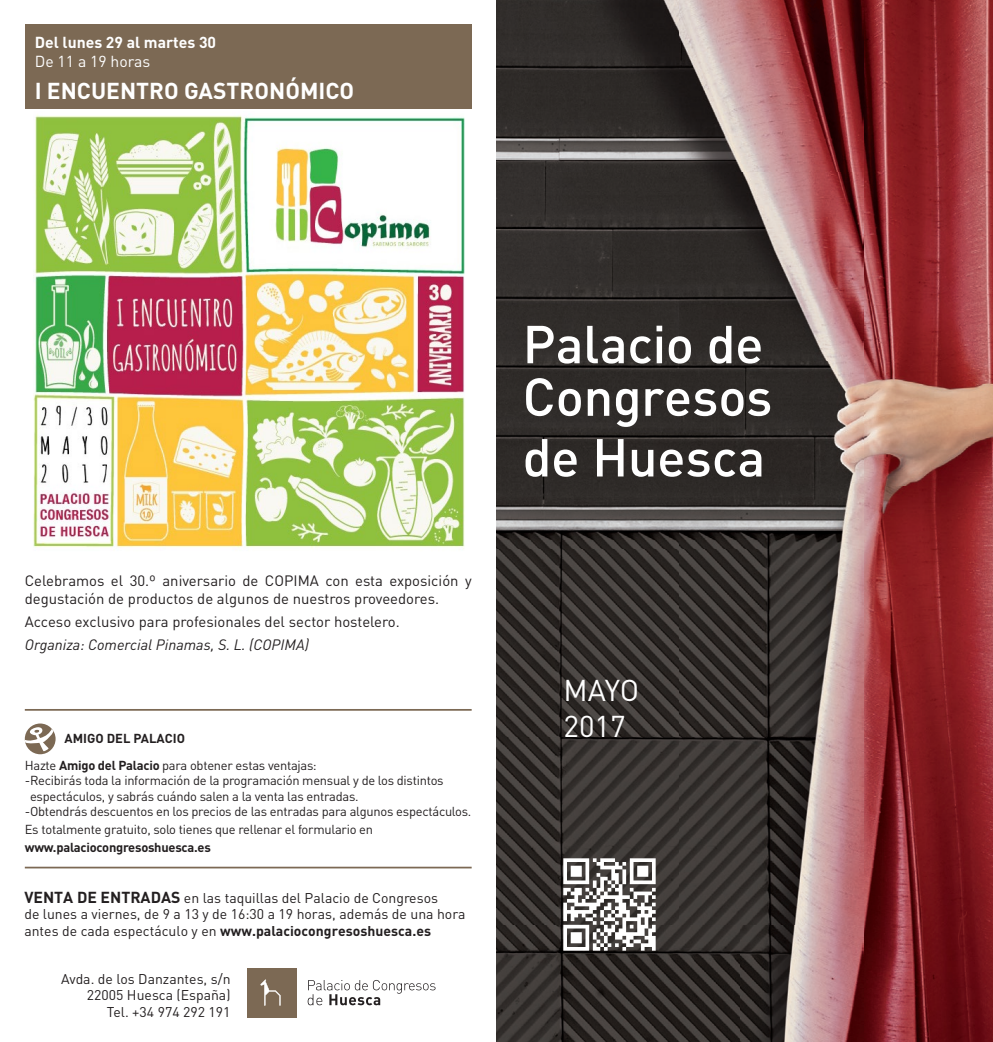
<style>
.page{position:relative;width:993px;height:1042px;background:#fff}
.page>*{position:absolute;margin:0;border:0;box-sizing:border-box;transform-origin:0 0}
.t1{font:29.75px/35.7px "DIN";color:#fff}
.t2{font:700 22.75px "DIN";color:#fff}
.t3{font:700 15.75px "DIN";color:#fff}
.t4{font:15.75px "DIN";color:#fff}
.t5{font:14.88px/17.8px "DIN";color:#231f20}
.t6{font:italic 14.88px "DIN";color:#231f20}
.t7{font:14px/16.8px "DIN";color:#231f20;text-align:right}
.t8{font:12.95px "DIN";letter-spacing:-.02em;color:#231f20}
.t9{font:700 12.95px/27.1px "DIN";color:#231f20}
.t10{font:700 12.95px "DIN";letter-spacing:-.02em;color:#231f20}
.s1{font-weight:400}
.s2{font-weight:700;font-size:15.75px}
.s3{font-weight:700}
</style>
<div class="page">
<img style="left:496px;top:0;width:496px;height:1042px">
<svg style="left:527px;top:326px;width:52px;height:37px"></svg>
<svg style="left:587px;top:326px;width:36px;height:37px"></svg>
<svg style="left:630px;top:336px;width:20px;height:27px"></svg>
<svg style="left:656px;top:326px;width:6px;height:37px"></svg>
<svg style="left:668px;top:336px;width:22px;height:27px"></svg>
<svg style="left:709px;top:326px;width:22px;height:37px"></svg>
<svg style="left:737px;top:336px;width:23px;height:27px"></svg>
<svg style="left:526px;top:378px;width:26px;height:38px"></svg>
<svg style="left:558px;top:389px;width:22px;height:27px"></svg>
<svg style="left:587px;top:389px;width:22px;height:27px"></svg>
<svg style="left:615px;top:389px;width:22px;height:38px"></svg>
<svg style="left:645px;top:389px;width:124px;height:27px"></svg>
<svg style="left:525px;top:439px;width:22px;height:38px"></svg>
<svg style="left:554px;top:449px;width:22px;height:28px"></svg>
<svg style="left:596px;top:439px;width:27px;height:37px"></svg>
<svg style="left:631px;top:450px;width:22px;height:27px"></svg>
<svg style="left:659px;top:449px;width:102px;height:28px"></svg>
<svg style="left:307px;top:980px;width:128px;height:25px"></svg>
<div style="left:248px;top:968px;width:49px;height:49px;background:#7c6954"></div>
<svg style="left:260px;top:979px;width:20px;height:26px"></svg>
<hr style="left:25px;top:709px;width:446px;height:2px;background:#7c6954">
<svg style="left:25px;top:723px;width:31px;height:31px"></svg>
<svg style="left:25px;top:727px;width:30px;height:24px"></svg>
<hr style="left:25px;top:866px;width:446px;height:2px;background:#7c6954">
<div style="left:25px;top:25px;width:446px;height:84px;background:#7c6954"></div>
<img style="left:33px;top:115px;width:432px;height:434px">
<img style="left:553px;top:848px;width:112px;height:112px">
<p class="t3" style="left:35px;top:32px;width:183px">Del lunes 29 al martes 30</p>
<p class="t4" style="left:35px;top:51px;width:117px">De 11 a 19 horas</p>
<h2 class="t2" style="left:35px;top:76px;width:321px">I ENCUENTRO GASTRONÓMICO</h2>
<p class="t5" style="left:25px;top:571px;width:448px">Celebramos el 30.º aniversario de COPIMA con esta exposición y degustación de productos de algunos de nuestros proveedores.</p>
<p class="t5" style="left:25px;top:612px;width:376px">Acceso exclusivo para profesionales del sector hostelero.</p>
<p class="t6" style="left:25px;top:635px;width:285px">Organiza: Comercial Pinamas, S. L. (COPIMA)</p>
<p class="t9" style="left:25px;top:724px;width:293px;text-indent:40px">AMIGO DEL PALACIO<br><span class="s1">Hazte</span> Amigo del Palacio <span class="s1">para obtener estas ventajas:</span></p>
<p class="t8" style="left:25px;top:772px;width:420px">-Recibirás toda la información de la programación mensual y de los distintos</p>
<p class="t8" style="left:30px;top:788px;width:330px">espectáculos, y sabrás cuándo salen a la venta las entradas.</p>
<p class="t8" style="left:25px;top:803px;width:448px">-Obtendrás descuentos en los precios de las entradas para algunos espectáculos.</p>
<p class="t8" style="left:25px;top:821px;width:350px">Es totalmente gratuito, solo tienes que rellenar el formulario en</p>
<p class="t10" style="left:25px;top:839px;width:187px">www.palaciocongresoshuesca.es</p>
<p class="t7" style="left:24px;top:889px;width:442px;text-align:left"><span class="s2">VENTA DE ENTRADAS</span> en las taquillas del Palacio de Congresos<br>de lunes a viernes, de 9 a 13 y de 16:30 a 19 horas, además de una hora antes de cada espectáculo y en <span class="s3">www.palaciocongresoshuesca.es</span></p>
<p class="t7" style="left:61px;top:970px;width:171px">Avda. de los Danzantes, s/n<br>22005 Huesca (España)<br>Tel. +34 974 292 191</p>
<h1 class="t1" style="left:563px;top:672px;width:77px">MAYO<br>2017</h1>
</div>
